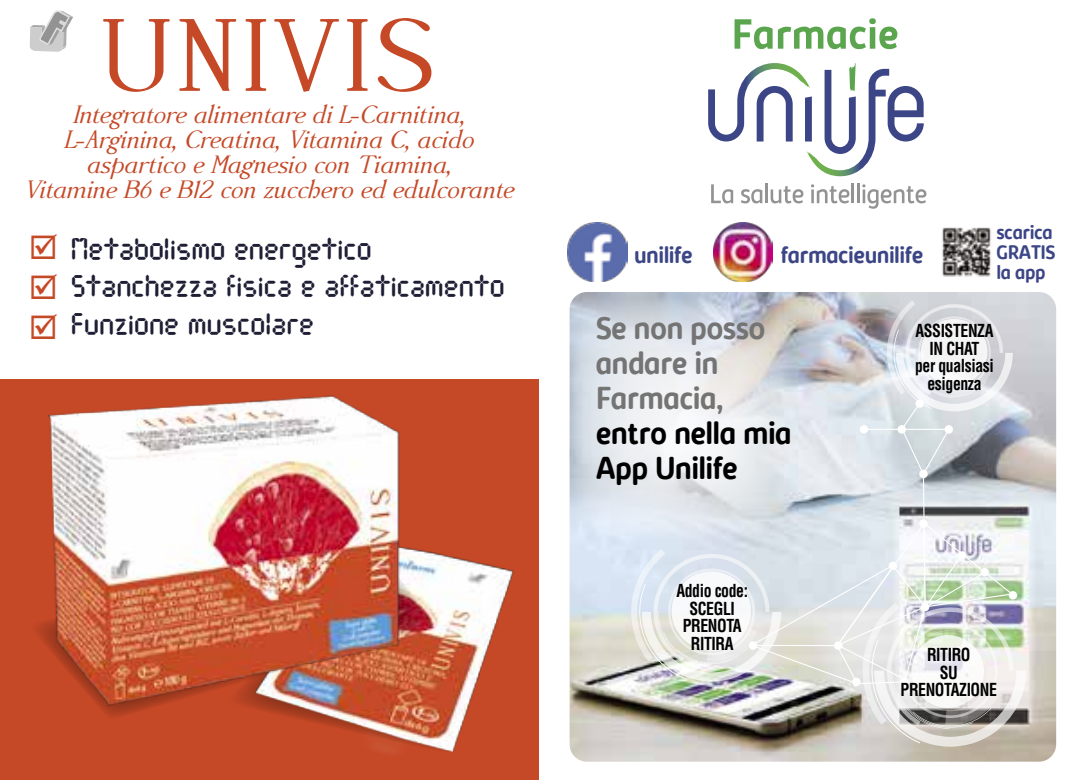
<style>
.page{position:relative;width:1078px;height:780px;background:#fff}
.page>*{position:absolute;margin:0;border:0;box-sizing:border-box;transform-origin:0 0}
.t1{font:102.5px "Accanthis ADF Std No 3";letter-spacing:.05em;color:#c64927}
.t2{font:700 32.25px/35px "Kabrio Soft";letter-spacing:-.025em;color:#747474;scale:.9 1}
.t3{font:700 32.25px/35px "Kabrio Soft";letter-spacing:-.025em;color:#000;scale:.9 1}
.t4{font:30px/37.5px "DJB Get Digital";color:#1e1e35}
.t5{font:italic 25px/25px "Accanthis ADF Std No 3";letter-spacing:-.015em;color:#c64927;text-align:center}
.t6{font:700 23.75px "Kabrio Soft";letter-spacing:-.025em;color:#3c4686;scale:.9 1}
.t7{font:700 20px/20px "Kabrio Soft";letter-spacing:-.025em;color:#3c4686;scale:.9 1}
.t8{font:700 condensed 17.5px/17.5px "Helvetica";letter-spacing:-.025em;color:#010101;text-align:center;scale:.9 1}
.s1{color:#c64927}
</style>
<div class="page">
<div style="left:0;top:379px;width:539px;height:401px;background:#c64927"></div>
<svg style="left:30px;top:11px;width:43px;height:41px"></svg>
<img style="left:346px;top:553px;width:168px;height:200px">
<img style="left:420px;top:550px;width:18px;height:170px">
<img style="left:37px;top:395px;width:383px;height:334px">
<svg style="left:711px;top:184px;width:22px;height:19px"></svg>
<svg style="left:741px;top:184px;width:62px;height:19px"></svg>
<svg style="left:811px;top:184px;width:38px;height:19px"></svg>
<hr style="left:851px;top:184px;width:3px;height:19px;background:#939393">
<hr style="left:856px;top:184px;width:3px;height:19px;background:#939393">
<svg style="left:862px;top:184px;width:64px;height:25px"></svg>
<svg style="left:708px;top:63px;width:215px;height:113px"></svg>
<svg style="left:734px;top:18px;width:163px;height:31px"></svg>
<img style="left:942px;top:227px;width:49px;height:50px">
<img style="left:567px;top:222px;width:60px;height:60px">
<img style="left:713px;top:222px;width:59px;height:59px">
<img style="left:569px;top:292px;width:486px;height:469px">
<img style="left:631px;top:300px;width:395px;height:446px">
<svg style="left:571px;top:296px;width:224px;height:244px"></svg>
<h1 class="t1" style="left:101px;top:-3px;width:334px">UNIVIS</h1>
<p class="t5" style="left:24px;top:102px;width:491px">Integratore alimentare di L-Carnitina, L-Arginina, Creatina, Vitamina C, acido aspartico e Magnesio con Tiamina,<br>Vitamine B6 e B12 con zucchero ed edulcorante</p>
<p class="t4" style="left:29px;top:232px;width:344px"><span class="s1">☑</span> Metabolismo energetico</p>
<p class="t4" style="left:71px;top:270px;width:435px;text-indent:-42px"><span class="s1">☑</span> Stanchezza fisica e affaticamento<br>Funzione muscolare</p>
<p class="t6" style="left:634px;top:240px;width:67px">unilife</p>
<p class="t6" style="left:780px;top:240px;width:160px">farmacieunilife</p>
<p class="t7" style="left:996px;top:223px;width:67px">scarica<br>GRATIS la app</p>
<p class="t2" style="left:595px;top:312px;width:190px">Se non posso andare in<br>Farmacia,</p>
<p class="t3" style="left:595px;top:417px;width:219px">entro nella mia<br>App Unilife</p>
<p class="t8" style="left:676px;top:582px;width:81px">Addio code:<br>SCEGLI<br>PRENOTA<br>RITIRA</p>
<p class="t8" style="left:914px;top:322px;width:89px">ASSISTENZA<br>IN CHAT<br>per qualsiasi esigenza</p>
<p class="t8" style="left:900px;top:645px;width:109px">RITIRO<br>SU<br>PRENOTAZIONE</p>
</div>
